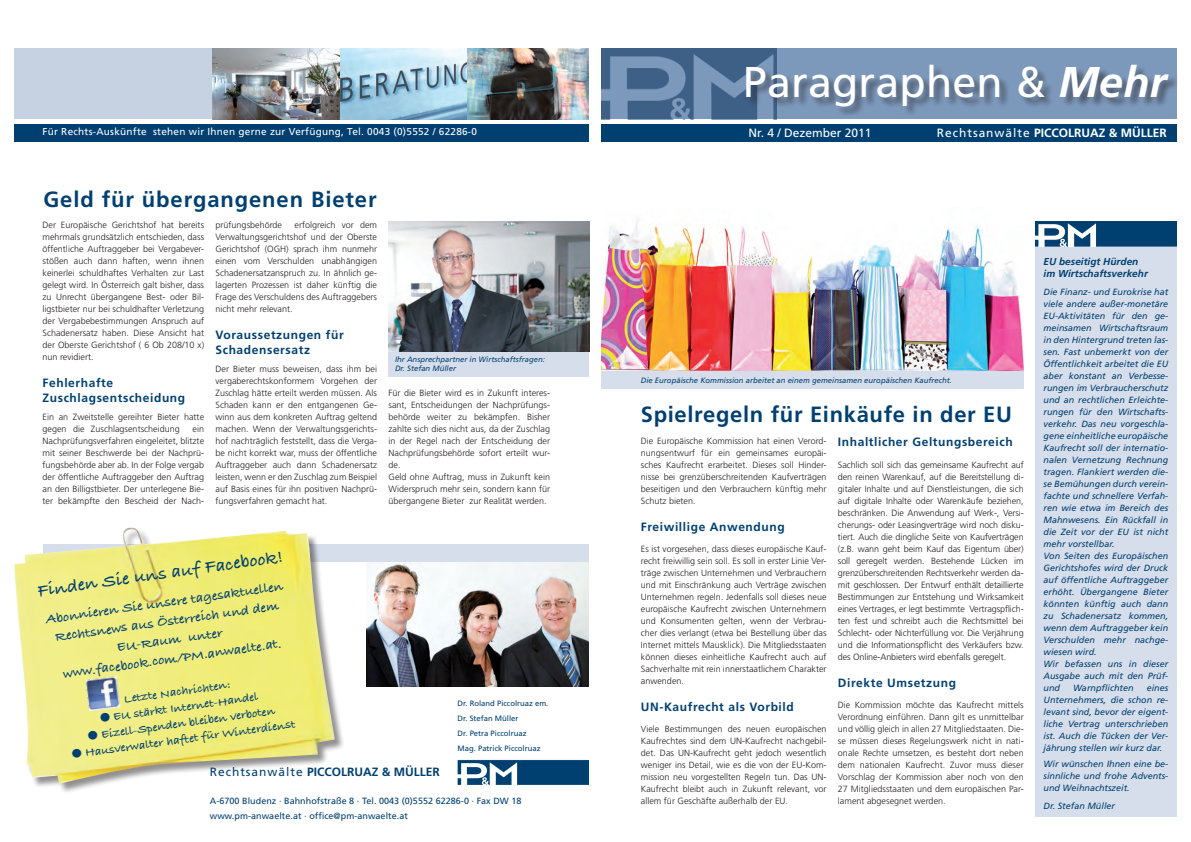
<style>
.page{position:relative;width:1191px;height:842px;background:#fff}
.page>*{position:absolute;margin:0;border:0;box-sizing:border-box;transform-origin:0 0}
.t1{font:43px "Frutiger";letter-spacing:.005em;color:#fff}
.t2{font:700 22px "Frutiger";letter-spacing:.03em;color:#004071}
.t3{font:18px "Bradley Hand ITCTT Bold";color:#004071;scale:1.05 1}
.t4{font:13.7px/18.9px "Bradley Hand ITCTT Bold";color:#004071;text-align:center;scale:1.05 1}
.t5{font:700 12px/15px "Frutiger";letter-spacing:.05em;color:#004071}
.t6{font:12px "Bradley Hand ITCTT Bold";color:#004071;scale:1.05 1}
.t7{font:700 12px "Frutiger";color:#004071}
.t8{font:700 12px "Frutiger";color:#fff}
.t9{font:12px "Frutiger";color:#fff}
.t10{font:10px "Frutiger";letter-spacing:.025em;color:#fff}
.t11{font:italic 700 10px/12px "Frutiger";color:#004071}
.t12{font:300 9px/12px "Frutiger";color:#231f20;text-align:justify}
.t13{font:italic 9px/12px "Frutiger";color:#004071;text-align:justify}
.t14{font:9px/15px "Frutiger";letter-spacing:.005em;color:#004071}
.t15{font:italic 7.7px/9px "Frutiger";color:#004071}
.t16{font:7.7px/15px "Frutiger";color:#004071}
.s1{font-weight:400}
.s2{font-weight:700;font-style:italic}
</style>
<div class="page">
<img style="left:366px;top:562px;width:223px;height:124px">
<div style="left:388px;top:351px;width:202px;height:25px;background:#d7deeb"></div>
<img style="left:457px;top:759px;width:132px;height:26px">
<div style="left:595px;top:48px;width:581px;height:71px;background:#7c98bb"></div>
<div style="left:595px;top:125px;width:581px;height:17px;background:#004071"></div>
<div style="left:1035px;top:221px;width:141px;height:595px;background:#d7deeb"></div>
<img style="left:1035px;top:221px;width:141px;height:25px">
<img style="left:601px;top:219px;width:422px;height:153px">
<div style="left:595px;top:372px;width:428px;height:17px;background:#d7deeb"></div>
<div style="left:14px;top:48px;width:581px;height:71px;background:#c6d1e2"></div>
<div style="left:14px;top:125px;width:581px;height:17px;background:#004071"></div>
<img style="left:213px;top:48px;width:563px;height:71px">
<div style="left:43px;top:545px;width:552px;height:17px;background:#d7deeb"></div>
<div style="left:746px;top:65px;width:433px;height:53px;background:#231f20;opacity:.5"></div>
<div style="left:590px;top:0;width:11px;height:842px;background:#fff"></div>
<div style="left:14px;top:527px;width:331px;height:267px;background:#231f20;opacity:.5"></div>
<img style="left:14px;top:527px;width:321px;height:257px">
<img style="left:85px;top:676px;width:36px;height:35px">
<img style="left:388px;top:221px;width:202px;height:130px">
<p class="t10" style="left:43px;top:126px;width:436px">Für Rechts-Auskünfte stehen wir Ihnen gerne zur Verfügung, Tel. 0043 (0)5552 / 62286-0</p>
<h2 class="t2" style="left:43px;top:186px;width:335px">Geld für übergangenen Bieter</h2>
<p class="t12" style="left:43px;top:219px;width:163px">Der Europäische Gerichtshof hat bereits mehrmals grundsätzlich entschieden, dass öffentliche Auftraggeber bei Vergabever&shy;stößen auch dann haften, wenn ihnen keinerlei schuldhaftes Verhalten zur Last gelegt wird. In Österreich galt bisher, dass zu Unrecht übergangene Best- oder Bil&shy;ligstbieter nur bei schuldhafter Verletzung der Vergabebestimmungen Anspruch auf Schadenersatz haben. Diese Ansicht hat der Oberste Gerichtshof ( 6 Ob 208/10 x) nun revidiert.</p>
<h3 class="t5" style="left:43px;top:375px;width:144px">Fehlerhafte<br>Zuschlagsentscheidung</h3>
<p class="t12" style="left:43px;top:411px;width:163px">Ein an Zweitstelle gereihter Bieter hatte gegen die Zuschlagsentscheidung</p>
<p class="t12" style="left:43px;top:423px;width:163px;text-indent:150px">ein Nachprüfungsverfahren eingeleitet, blitzte mit seiner Beschwerde bei der Nachprü&shy;fungsbehörde aber ab. In der Folge vergab der öffentliche Auftraggeber den Auftrag an den Billigstbieter. Der unterlegene Bie&shy;ter bekämpfte den Bescheid der Nach-</p>
<p class="t12" style="left:215px;top:219px;width:163px;text-indent:79px">erfolgreich vor dem Verwaltungsgerichtshof und der Oberste Gerichtshof (OGH) sprach ihm nunmehr einen vom Verschulden unabhängigen Schadenersatzanspruch zu. In ähnlich ge&shy;lagerten Prozessen ist daher künftig die Frage des Verschuldens des Auftraggebers nicht mehr relevant.</p>
<h3 class="t5" style="left:215px;top:327px;width:130px">Voraussetzungen für<br>Schadensersatz</h3>
<p class="t12" style="left:215px;top:363px;width:163px">Der Bieter muss beweisen, dass ihm bei vergaberechtskonformem Vorgehen der Zuschlag hätte erteilt werden müssen. Als Schaden kann er den entgangenen Ge&shy;winn aus dem konkreten Auftrag geltend machen. Wenn der Verwaltungsgerichts&shy;hof nachträglich feststellt, dass die Verga&shy;be nicht korrekt war, muss der öffentliche Auftraggeber auch dann Schadenersatz leisten, wenn er den Zuschlag zum Beispiel auf Basis eines für ihn positiven Nachprü&shy;fungsverfahren gemacht hat.</p>
<p class="t12" style="left:215px;top:219px;width:68px">prüfungsbehörde</p>
<p class="t15" style="left:395px;top:355px;width:151px">Ihr Ansprechpartner in Wirtschaftsfragen:<br>Dr. Stefan Müller</p>
<p class="t12" style="left:388px;top:387px;width:163px;text-align:left">Für die Bieter wird es in Zukunft interes&shy;sant, Entscheidungen der Nachprüfungs&shy;behörde weiter zu bekämpfen. Bisher zahlte sich dies nicht aus, da der Zuschlag in der Regel nach der Entscheidung der Nachprüfungsbehörde sofort erteilt wur&shy;de.<br>Geld ohne Auftrag, muss in Zukunft kein Widerspruch mehr sein, sondern kann für übergangene Bieter zur Realität werden.</p>
<h3 class="t3" style="left:36px;top:581px;width:237px;rotate:-8deg">Finden Sie uns auf Facebook!</h3>
<h3 class="t4" style="left:45px;top:610px;width:230px;rotate:-8deg">Abonnieren Sie unsere tagesaktuellen<br>Rechtsnews aus Österreich und dem<br>EU-Raum unter www.facebook.com/PM.anwaelte.at.</h3>
<h3 class="t6" style="left:123px;top:692px;width:104px;rotate:-8deg">Letzte Nachrichten:</h3>
<h3 class="t6" style="left:99px;top:712px;width:153px;rotate:-8deg">● EU stärkt Internet-Handel</h3>
<h3 class="t6" style="left:87px;top:730px;width:181px;rotate:-8deg">● Eizell-Spenden bleiben verboten</h3>
<h3 class="t6" style="left:71px;top:748px;width:216px;rotate:-8deg">● Hausverwalter haftet für Winterdienst</h3>
<p class="t16" style="left:457px;top:696px;width:92px">Dr. Roland Piccolruaz em.<br>Dr. Stefan Müller<br>Dr. Petra Piccolruaz<br>Mag. Patrick Piccolruaz</p>
<h3 class="t7" style="left:210px;top:765px;width:231px"><span class="s1">Rechtsanwälte</span> PICCOLRUAZ &amp; MÜLLER</h3>
<p class="t14" style="left:210px;top:794px;width:313px">A-6700 Bludenz · Bahnhofstraße 8 · Tel. 0043 (0)5552 62286-0 · Fax DW 18 www.pm-anwaelte.at · office@pm-anwaelte.at</p>
<h1 class="t1" style="left:743px;top:57px;width:425px">Paragraphen &amp; <span class="s2">Mehr</span></h1>
<h3 class="t9" style="left:748px;top:126px;width:124px">Nr. 4 / Dezember 2011</h3>
<h3 class="t8" style="left:937px;top:126px;width:231px"><span class="s1">Rechtsanwälte</span> PICCOLRUAZ &amp; MÜLLER</h3>
<p class="t15" style="left:641px;top:376px;width:313px">Die Europäische Kommission arbeitet an einem gemeinsamen europäischen Kaufrecht.</p>
<h2 class="t2" style="left:641px;top:402px;width:373px">Spielregeln für Einkäufe in der EU</h2>
<p class="t12" style="left:641px;top:435px;width:187px">Die Europäische Kommission hat einen Verord&shy;nungsentwurf für ein gemeinsames europäi&shy;sches Kaufrecht erarbeitet. Dieses soll Hinder&shy;nisse bei grenzüberschreitenden Kaufverträgen beseitigen und den Verbrauchern künftig mehr Schutz bieten.</p>
<h3 class="t5" style="left:641px;top:519px;width:145px">Freiwillige Anwendung</h3>
<p class="t12" style="left:641px;top:543px;width:187px">Es ist vorgesehen, dass dieses europäische Kauf&shy;recht freiwillig sein soll. Es soll in erster Linie Ver&shy;träge zwischen Unternehmen und Verbrauchern und mit Einschränkung auch Verträge zwischen Unternehmen regeln. Jedenfalls soll dieses neue europäische Kaufrecht zwischen Unternehmern und Konsumenten gelten, wenn der Verbrau&shy;cher dies verlangt (etwa bei Bestellung über das Internet mittels Mausklick). Die Mitgliedsstaaten können dieses einheitliche Kaufrecht auch auf Sachverhalte mit rein innerstaatlichem Charakter anwenden.</p>
<h3 class="t5" style="left:641px;top:699px;width:154px">UN-Kaufrecht als Vorbild</h3>
<p class="t12" style="left:641px;top:723px;width:187px">Viele Bestimmungen des neuen europäischen Kaufrechtes sind dem UN-Kaufrecht nachgebil&shy;det. Das UN-Kaufrecht geht jedoch wesentlich weniger ins Detail, wie es die von der EU-Kom&shy;mission neu vorgestellten Regeln tun. Das UN-Kaufrecht bleibt auch in Zukunft relevant, vor allem für Geschäfte außerhalb der EU.</p>
<h3 class="t5" style="left:838px;top:434px;width:176px">Inhaltlicher Geltungsbereich</h3>
<p class="t12" style="left:838px;top:459px;width:187px">Sachlich soll sich das gemeinsame Kaufrecht auf den reinen Warenkauf, auf die Bereitstellung di&shy;gitaler Inhalte und auf Dienstleistungen, die sich auf digitale Inhalte oder Warenkäufe beziehen, beschränken. Die Anwendung auf Werk-, Versi&shy;cherungs- oder Leasingverträge wird noch disku&shy;tiert. Auch die dingliche Seite von Kaufverträgen (z.B. wann geht beim Kauf das Eigentum über) soll geregelt werden. Bestehende Lücken im grenzüberschreitenden Rechtsverkehr werden da&shy;mit geschlossen. Der Entwurf enthält detaillierte Bestimmungen zur Entstehung und Wirksamkeit eines Vertrages, er legt bestimmte Vertragspflich&shy;ten fest und schreibt auch die Rechtsmittel bei Schlecht- oder Nichterfüllung vor. Die Verjährung und die Informationspflicht des Verkäufers bzw. des Online-Anbieters wird ebenfalls geregelt.</p>
<h3 class="t5" style="left:838px;top:675px;width:120px">Direkte Umsetzung</h3>
<p class="t12" style="left:838px;top:699px;width:187px">Die Kommission möchte das Kaufrecht mittels Verordnung einführen. Dann gilt es unmittelbar und völlig gleich in allen 27 Mitgliedstaaten. Die&shy;se müssen dieses Regelungswerk nicht in nati&shy;onale Rechte umsetzen, es besteht dort neben dem nationalen Kaufrecht. Zuvor muss dieser Vorschlag der Kommission aber noch von den 27 Mitgliedsstaaten und dem europäischen Par&shy;lament abgesegnet werden.</p>
<p class="t11" style="left:1043px;top:255px;width:106px">EU beseitigt Hürden im Wirtschaftsverkehr</p>
<p class="t13" style="left:1043px;top:286px;width:126px;text-align:left">Die Finanz- und Eurokrise hat viele andere außer-monetäre<br>EU-Aktivitäten für den ge&shy;meinsamen Wirtschaftsraum in den Hintergrund treten las&shy;sen. Fast unbemerkt von der<br>Öffentlichkeit arbeitet die EU aber konstant an Verbesse&shy;rungen im Verbraucherschutz und an rechtlichen Erleichte&shy;rungen für den Wirtschafts&shy;verkehr. Das neu vorgeschla&shy;gene einheitliche europäische<br>Kaufrecht soll der internatio&shy;nalen Vernetzung Rechnung tragen. Flankiert werden die&shy;se Bemühungen durch verein&shy;fachte und schnellere Verfah&shy;ren wie etwa im Bereich des<br>Mahnwesens. Ein Rückfall in die Zeit vor der EU ist nicht mehr vorstellbar.<br>Von Seiten des Europäischen<br>Gerichtshofes wird der Druck auf öffentliche Auftraggeber erhöht. Übergangene Bieter könnten künftig auch dann zu Schadenersatz kommen, wenn dem Auftraggeber kein<br>Verschulden mehr nachge&shy;wiesen wird.<br>Wir befassen uns in dieser<br>Ausgabe auch mit den Prüf&shy;und</p>
<p class="t13" style="left:1073px;top:682px;width:62px">Warnpflichten</p>
<p class="t13" style="left:1043px;top:682px;width:126px;text-indent:103px">eines Unternehmers, die schon re&shy;levant sind, bevor der eigent&shy;liche Vertrag unterschrieben ist. Auch die Tücken der Ver&shy;jährung stellen wir kurz dar.</p>
<p class="t13" style="left:1043px;top:758px;width:126px">Wir wünschen Ihnen eine be&shy;sinnliche und frohe Advents&shy;und Weihnachtszeit.</p>
<p class="t13" style="left:1043px;top:800px;width:73px">Dr. Stefan Müller</p>
</div>
